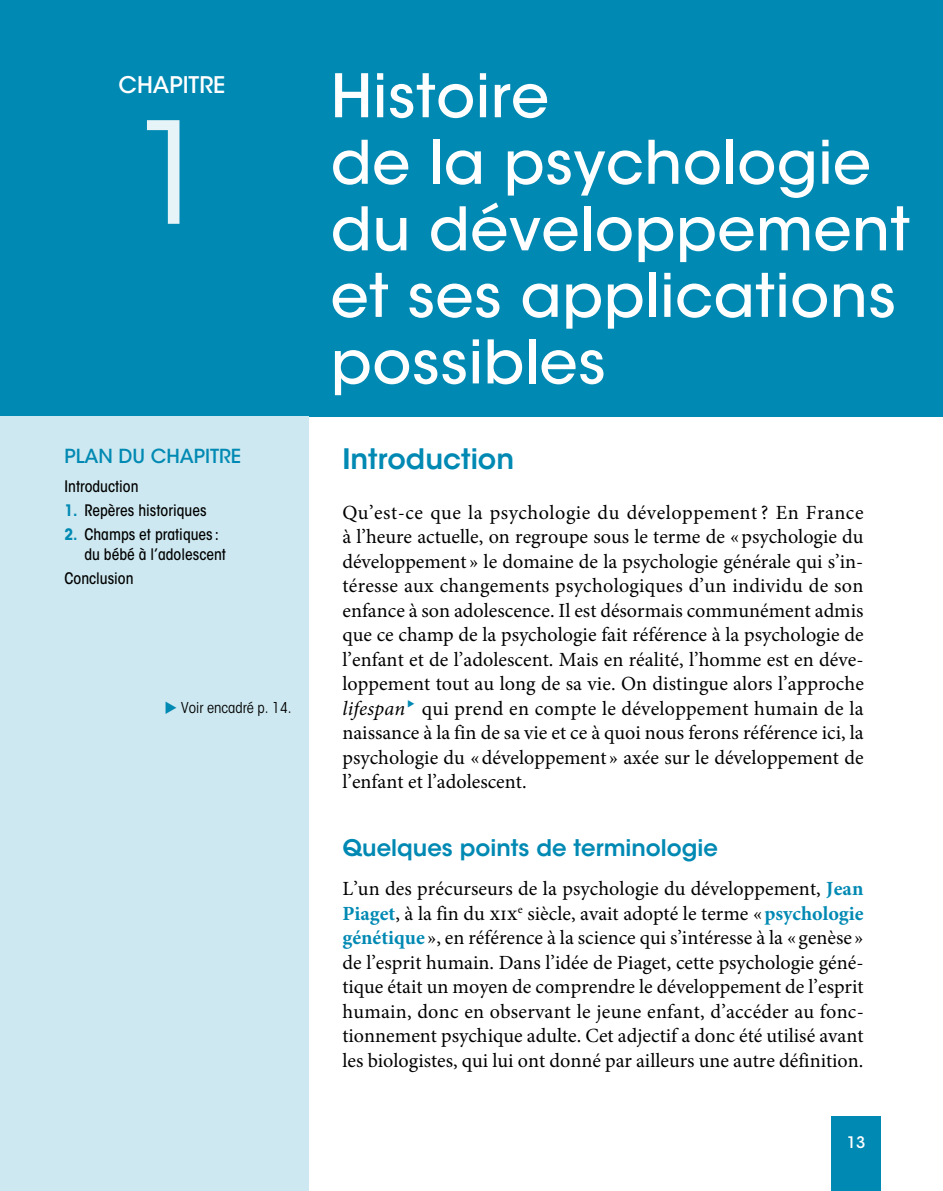
<style>
.page{position:relative;width:943px;height:1191px;background:#fff}
.page>*{position:absolute;margin:0;border:0;box-sizing:border-box;transform-origin:0 0}
.t1{font:140px "ITC Avant Garde Std";color:#e6f3f7}
.t2{font:500 59.5px/66.5px "ITC Avant Garde Std";letter-spacing:.01em;color:#fff}
.t3{font:600 28px "ITC Avant Garde Std";color:#0089b3}
.t4{font:600 22.75px "ITC Avant Garde Std";color:#0089b3}
.t5{font:500 22.75px "ITC Avant Garde Std";color:#fff}
.t6{font:20.12px/24.5px "Minion Pro";color:#000;text-align:justify}
.t7{font:500 19.25px "ITC Avant Garde Std";color:#0089b3}
.t8{font:500 condensed 15.75px/19.2px "ITC Avant Garde Std";color:#000}
.t9{font:500 15.75px "ITC Avant Garde Std";color:#fff}
.t10{font:condensed 14.88px "ITC Avant Garde Std";color:#000}
.s1{font-weight:700;color:#0089b3}
.s2{color:#0089b3}
.s3{font-style:italic}
</style>
<div class="page">
<div style="left:0;top:0;width:943px;height:417px;background:#0089b3"></div>
<div style="left:831px;top:1116px;width:49px;height:75px;background:#0089b3"></div>
<div style="left:0;top:417px;width:308px;height:774px;background:#cde8f0"></div>
<p class="t5" style="left:119px;top:70px;width:108px">CHAPITRE</p>
<h1 class="t1" style="left:132px;top:88px;width:82px">1</h1>
<p class="t7" style="left:64px;top:444px;width:178px">PLAN DU CHAPITRE</p>
<p class="t8" style="left:64px;top:477px;width:76px">Introduction</p>
<p class="t8" style="left:64px;top:501px;width:144px"><span class="s1">1.</span> Repères historiques</p>
<p class="t8" style="left:84px;top:525px;width:143px;text-indent:-20px"><span class="s1">2.</span> Champs et pratiques : du bébé à l’adolescent</p>
<p class="t8" style="left:64px;top:568px;width:71px">Conclusion</p>
<p class="t10" style="left:165px;top:699px;width:128px"><span class="s2">◆</span> Voir encadré p. 14.</p>
<h2 class="t2" style="left:331px;top:63px;width:580px">Histoire<br>de la psychologie du développement et ses applications possibles</h2>
<h3 class="t3" style="left:342px;top:441px;width:173px">Introduction</h3>
<p class="t6" style="left:342px;top:500px;width:523px">Qu’est-ce que la psychologie du développement ? En France à l’heure actuelle, on regroupe sous le terme de «psychologie du développement » le domaine de la psychologie générale qui s’in&shy;téresse aux changements psychologiques d’un individu de son enfance à son adolescence. Il est désormais communément admis que ce champ de la psychologie fait référence à la psychologie de l’enfant et de l’adolescent. Mais en réalité, l’homme est en déve&shy;loppement tout au long de sa vie. On distingue alors l’approche <span class="s3">lifespan</span> qui prend en compte le développement humain de la naissance à la fin de sa vie et ce à quoi nous ferons référence ici, la psychologie du «développement » axée sur le développement de l’enfant et l’adolescent.</p>
<p class="t4" style="left:342px;top:833px;width:377px">Quelques points de terminologie</p>
<p class="t6" style="left:342px;top:876px;width:523px">L’un des précurseurs de la psychologie du développement, <span class="s1">Jean Piaget</span>, à la fin du xix<sup>e</sup> siècle, avait adopté le terme «<span class="s1">psychologie génétique</span> », en référence à la science qui s’intéresse à la « genèse » de l’esprit humain. Dans l’idée de Piaget, cette psychologie géné&shy;tique était un moyen de comprendre le développement de l’esprit humain, donc en observant le jeune enfant, d’accéder au fonc&shy;tionnement psychique adulte. Cet adjectif a donc été utilisé avant les biologistes, qui lui ont donné par ailleurs une autre définition.</p>
<p class="t9" style="left:846px;top:1132px;width:20px">13</p>
</div>
